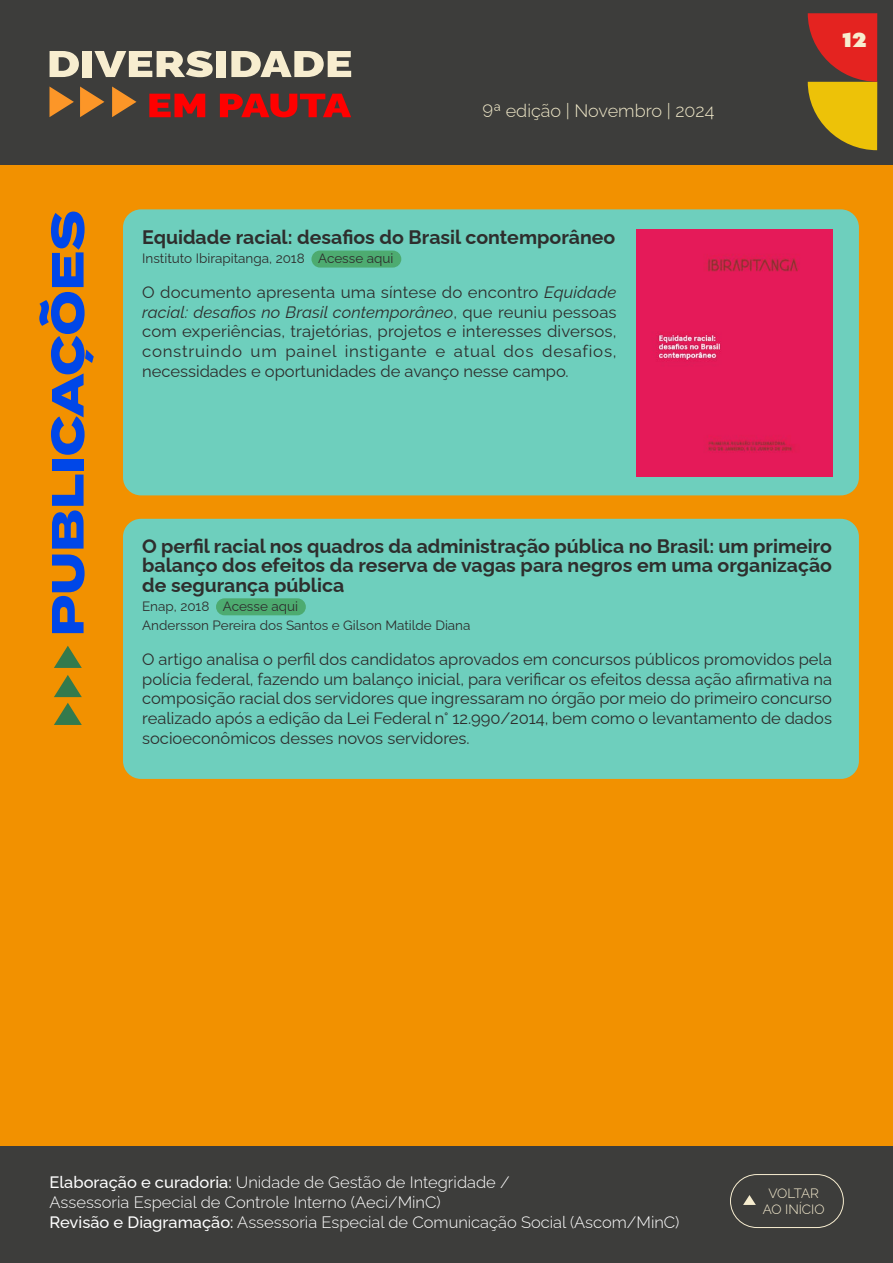
<style>
.page{position:relative;width:893px;height:1263px;background:#fff}
.page>*{position:absolute;margin:0;border:0;box-sizing:border-box;transform-origin:0 0}
.t1{font:800 21px "Noir Pro";color:#f7edcf}
.t2{font:700 19.5px/19.2px "Raleway";color:#2e2e2d;text-align:justify}
.t3{font:300 18px "Raleway";color:#efe7c8}
.t4{font:16.5px/19.8px "Raleway";color:#2e2e2d;text-align:justify}
.t5{font:300 16.5px/19.8px "Raleway";color:#fff}
.t6{font:13.5px/19.2px "Raleway";color:#2e2e2d}
.t7{font:300 13.5px/16.2px "Raleway";color:#f7edd0;text-align:center}
.s1{font-style:italic}
.s2{font-weight:500}
</style>
<div class="page">
<div style="left:0;top:0;width:893px;height:168px;background:#3d3d3b"></div>
<svg style="left:808px;top:13px;width:69px;height:137px"></svg>
<svg style="left:50px;top:51px;width:29px;height:26px"></svg>
<div style="left:83px;top:51px;width:9px;height:26px;background:#f7edcf"></div>
<svg style="left:94px;top:51px;width:119px;height:26px"></svg>
<div style="left:217px;top:51px;width:9px;height:26px;background:#f7edcf"></div>
<svg style="left:231px;top:51px;width:120px;height:26px"></svg>
<svg style="left:112px;top:87px;width:24px;height:30px"></svg>
<svg style="left:80px;top:87px;width:24px;height:30px"></svg>
<svg style="left:50px;top:87px;width:24px;height:30px"></svg>
<svg style="left:149px;top:94px;width:56px;height:23px"></svg>
<svg style="left:220px;top:94px;width:131px;height:23px"></svg>
<div style="left:0;top:166px;width:893px;height:1097px;background:#f29100"></div>
<div style="left:123px;top:209px;width:736px;height:286px;background:#6ecfbd;border-radius:18px"></div>
<div style="left:123px;top:519px;width:736px;height:260px;background:#6ecfbd;border-radius:18px"></div>
<div style="left:311px;top:251px;width:90px;height:17px;background:#4dab70;border-radius:9px"></div>
<div style="left:216px;top:598px;width:90px;height:17px;background:#4dab70;border-radius:9px"></div>
<svg style="left:54px;top:646px;width:28px;height:22px"></svg>
<svg style="left:54px;top:675px;width:28px;height:22px"></svg>
<svg style="left:54px;top:703px;width:28px;height:22px"></svg>
<svg style="left:52px;top:475px;width:33px;height:158px"></svg>
<div style="left:52px;top:460px;width:32px;height:11px;background:#0047e8"></div>
<svg style="left:39px;top:212px;width:55px;height:243px"></svg>
<div style="left:636px;top:230px;width:196px;height:246px;background:#e51a59"></div>
<div style="left:0;top:1147px;width:893px;height:116px;background:#3d3d3b"></div>
<div style="left:730px;top:1174px;width:114px;height:54px;border:1px solid #f7edd0;border-radius:26px"></div>
<svg style="left:743px;top:1195px;width:13px;height:10px"></svg>
<p class="t3" style="left:483px;top:96px;width:233px">9ª edição | Novembro | 2024</p>
<p class="t2" style="left:142px;top:225px;width:475px">Equidade racial: desafios do Brasil contemporâneo</p>
<p class="t6" style="left:142px;top:247px;width:253px">Instituto Ibirapitanga, 2018 Acesse aqui</p>
<p class="t4" style="left:142px;top:280px;width:476px">O documento apresenta uma síntese do encontro <span class="s1">Equidade racial: desafios no Brasil contemporâneo</span>, que reuniu pessoas com experiências, trajetórias, projetos e interesses diversos, construindo um painel instigante e atual dos desafios, necessidades e oportunidades de avanço nesse campo.</p>
<p class="t1" style="left:842px;top:22px;width:26px">12</p>
<p class="t2" style="left:142px;top:535px;width:691px">O perfil racial nos quadros da administração pública no Brasil: um primeiro balanço dos efeitos da reserva de vagas para negros em uma organização de segurança pública</p>
<p class="t6" style="left:142px;top:595px;width:330px">Enap, 2018 Acesse aqui<br>Andersson Pereira dos Santos e Gilson Matilde Diana</p>
<p class="t4" style="left:142px;top:647px;width:691px">O artigo analisa o perfil dos candidatos aprovados em concursos públicos promovidos pela polícia federal, fazendo um balanço inicial, para verificar os efeitos dessa ação afirmativa na composição racial dos servidores que ingressaram no órgão por meio do primeiro concurso realizado após a edição da Lei Federal n° 12.990/2014, bem como o levantamento de dados socioeconômicos desses novos servidores.</p>
<p class="t5" style="left:50px;top:1171px;width:631px"><span class="s2">Elaboração e curadoria:</span> Unidade de Gestão de Integridade /<br>Assessoria Especial de Controle Interno (Aeci/MinC)<br><span class="s2">Revisão e Diagramação:</span> Assessoria Especial de Comunicação Social (Ascom/MinC)</p>
<p class="t7" style="left:763px;top:1183px;width:63px">VOLTAR<br>AO INÍCIO</p>
</div>
